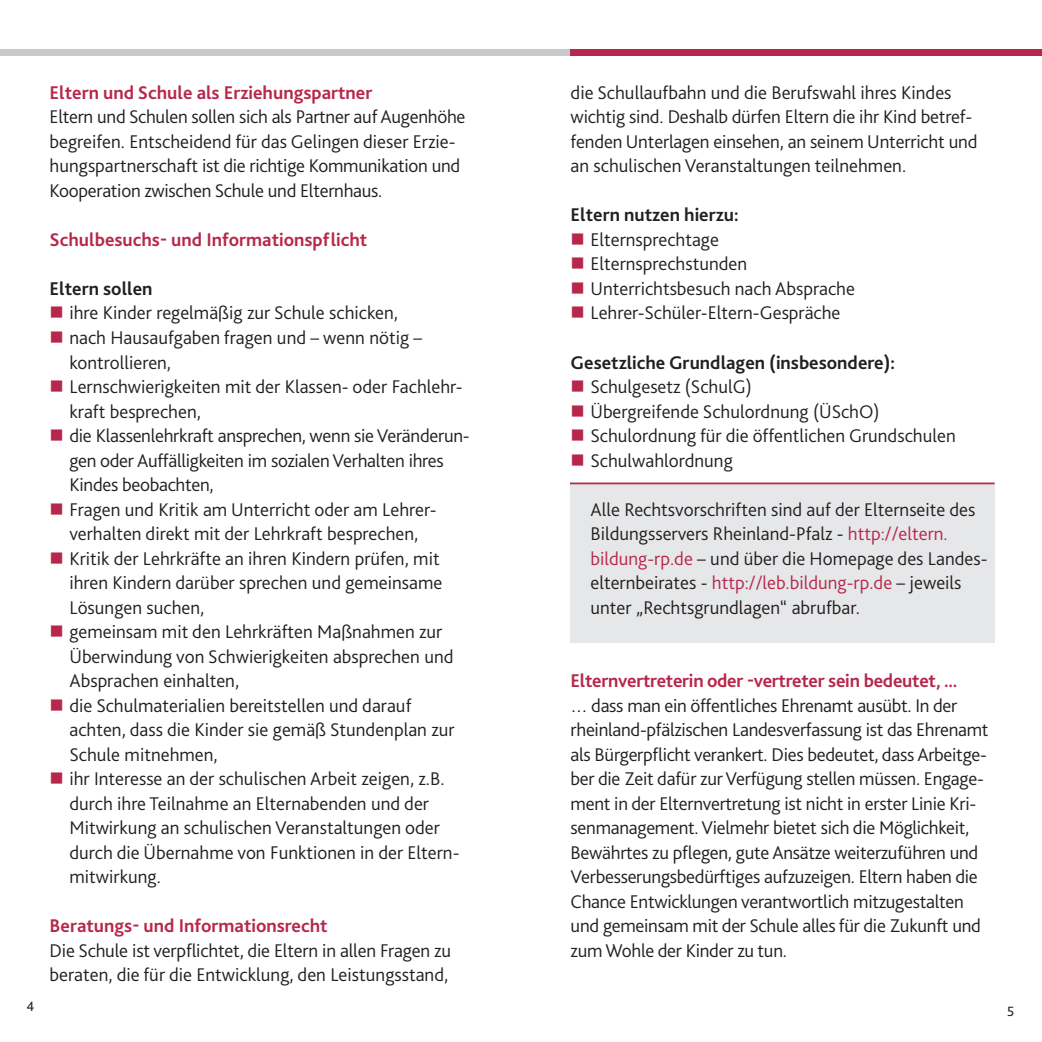
<style>
.page{position:relative;width:1042px;height:1042px;background:#fff}
.page>*{position:absolute;margin:0;border:0;box-sizing:border-box;transform-origin:0 0}
.t1{font:300 19.25px/24.5px "Bliss 2";color:#231f20}
.t2{font:700 19.25px "Bliss 2";color:#b7274c}
.t3{font:700 19.25px "Bliss 2";color:#231f20}
.t4{font:14px "Bliss 2";color:#231f20}
.s1{color:#b7274c}
</style>
<div class="page">
<div style="left:570px;top:483px;width:424px;height:160px;background:#e6e7e8"></div>
<div style="left:0;top:50px;width:570px;height:6px;background:#c6c8ca"></div>
<div style="left:570px;top:50px;width:472px;height:6px;background:#b7274c"></div>
<hr style="left:570px;top:482px;width:424px;height:2px;background:#b7274c">
<p class="t4" style="left:26px;top:1001px;width:9px">4</p>
<p class="t2" style="left:50px;top:85px;width:324px">Eltern und Schule als Erziehungspartner</p>
<p class="t1" style="left:50px;top:107px;width:417px">Eltern und Schulen sollen sich als Partner auf Augenhöhe begreifen. Entscheidend für das Gelingen dieser Erzie&shy;hungspartnerschaft ist die richtige Kommunikation und Kooperation zwischen Schule und Elternhaus.</p>
<p class="t2" style="left:50px;top:232px;width:319px">Schulbesuchs- und Informationspflicht</p>
<p class="t3" style="left:50px;top:281px;width:104px">Eltern sollen</p>
<p class="t1" style="left:69px;top:303px;width:402px">ihre Kinder regelmäßig zur Schule schicken,<br>nach Hausaufgaben fragen und – wenn nötig – kontrollieren,<br>Lernschwierigkeiten mit der Klassen- oder Fachlehr&shy;kraft besprechen,<br>die Klassenlehrkraft ansprechen, wenn sie Veränderun&shy;gen oder Auffälligkeiten im sozialen Verhalten ihres Kindes beobachten,<br>Fragen und Kritik am Unterricht oder am Lehrer&shy;verhalten direkt mit der Lehrkraft besprechen,<br>Kritik der Lehrkräfte an ihren Kindern prüfen, mit ihren Kindern darüber sprechen und gemeinsame Lösungen suchen,<br>gemeinsam mit den Lehrkräften Maßnahmen zur Überwindung von Schwierigkeiten absprechen und Absprachen einhalten,<br>die Schulmaterialien bereitstellen und darauf achten, dass die Kinder sie gemäß Stundenplan zur Schule mitnehmen,<br>ihr Interesse an der schulischen Arbeit zeigen, z.B. durch ihre Teilnahme an Elternabenden und der Mitwirkung an schulischen Veranstaltungen oder durch die Übernahme von Funktionen in der Eltern&shy;mitwirkung.</p>
<p class="t2" style="left:50px;top:918px;width:279px">Beratungs- und Informationsrecht</p>
<p class="t1" style="left:50px;top:940px;width:403px">Die Schule ist verpflichtet, die Eltern in allen Fragen zu beraten, die für die Entwicklung, den Leistungsstand,</p>
<p class="t1" style="left:570px;top:82px;width:408px">die Schullaufbahn und die Berufswahl ihres Kindes wichtig sind. Deshalb dürfen Eltern die ihr Kind betref&shy;fenden Unterlagen einsehen, an seinem Unterricht und an schulischen Veranstaltungen teilnehmen.</p>
<p class="t3" style="left:570px;top:208px;width:169px">Eltern nutzen hierzu:</p>
<p class="t1" style="left:590px;top:229px;width:266px">Elternsprechtage<br>Elternsprechstunden<br>Unterrichtsbesuch nach Absprache<br>Lehrer-Schüler-Eltern-Gespräche</p>
<p class="t3" style="left:570px;top:355px;width:326px">Gesetzliche Grundlagen (insbesondere):</p>
<p class="t1" style="left:590px;top:376px;width:367px">Schulgesetz (SchulG)<br>Übergreifende Schulordnung (ÜSchO)<br>Schulordnung für die öffentlichen Grundschulen<br>Schulwahlordnung</p>
<p class="t1" style="left:590px;top:499px;width:399px">Alle Rechtsvorschriften sind auf der Elternseite des Bildungsservers Rheinland-Pfalz - <span class="s1">http://eltern. bildung-rp.de</span> – und über die Homepage des Landes&shy;elternbeirates - <span class="s1">http://leb.bildung-rp.de</span> – jeweils unter „Rechtsgrundlagen“ abrufbar.</p>
<p class="t2" style="left:570px;top:673px;width:388px">Elternvertreterin oder -vertreter sein bedeutet, ...</p>
<p class="t1" style="left:570px;top:695px;width:419px">… dass man ein öffentliches Ehrenamt ausübt. In der rheinland-pfälzischen Landesverfassung ist das Ehrenamt als Bürgerpflicht verankert. Dies bedeutet, dass Arbeitge&shy;ber die Zeit dafür zur Verfügung stellen müssen. Engage&shy;ment in der Elternvertretung ist nicht in erster Linie Kri&shy;senmanagement. Vielmehr bietet sich die Möglichkeit, Bewährtes zu pflegen, gute Ansätze weiterzuführen und Verbes serungsbedürftiges aufzuzeigen. Eltern haben die Chance Entwicklungen verantwortlich mitzugestalten und gemeinsam mit der Schule alles für die Zukunft und zum Wohle der Kinder zu tun.</p>
<p class="t4" style="left:1007px;top:1006px;width:9px">5</p>
</div>
